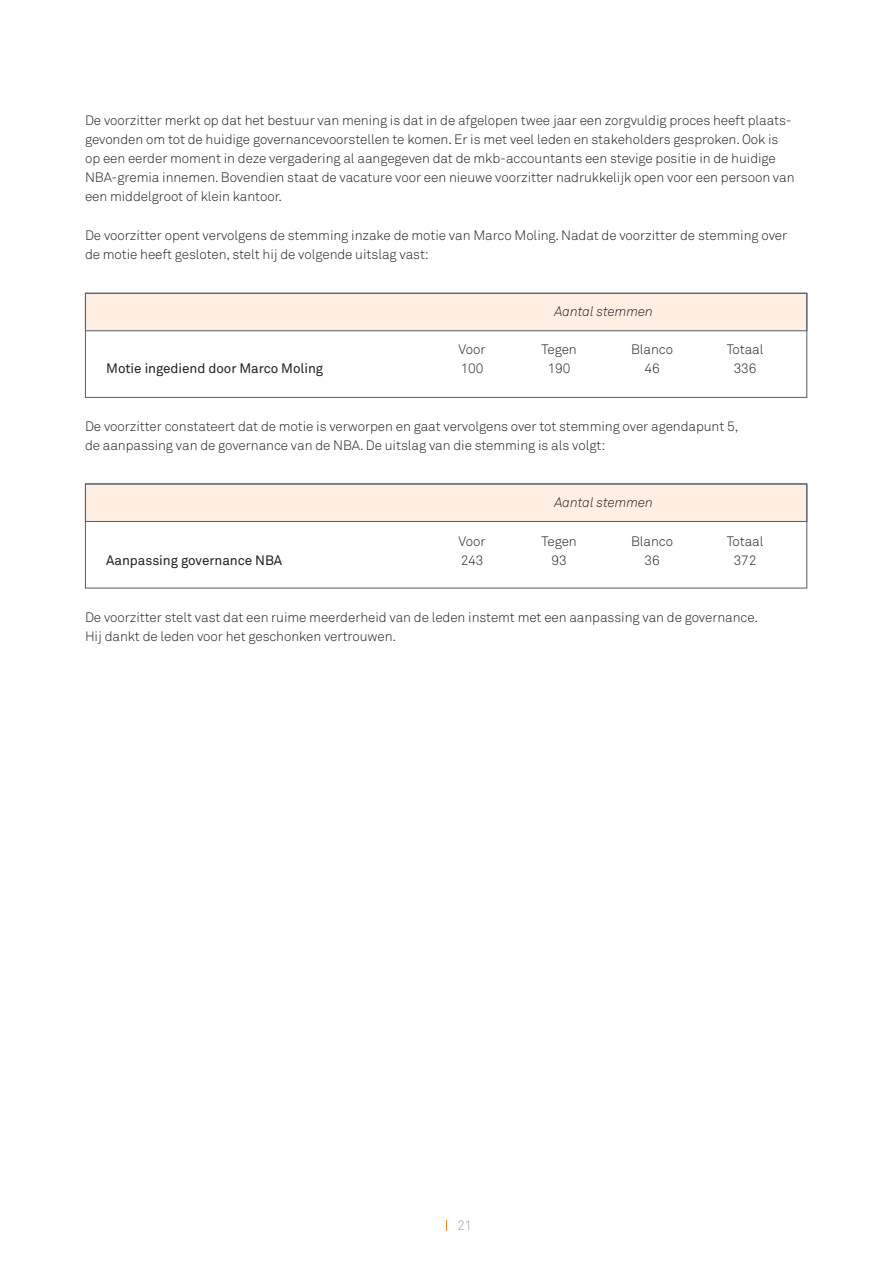
<style>
.page{position:relative;width:893px;height:1263px;background:#fff}
.page>*{position:absolute;margin:0;border:0;box-sizing:border-box;transform-origin:0 0}
.t1{font:300 13.5px/19.2px "Akkurat";letter-spacing:-.005em;color:#231f20}
.t2{font:13.5px "Akkurat";letter-spacing:-.005em;color:#231f20}
.t3{font:italic 13.5px "Akkurat Light Pro";letter-spacing:-.005em;color:#231f20}
.t4{font:300 13.5px "Akkurat";color:#a1a1a5}
</style>
<div class="page">
<div style="left:85px;top:293px;width:722px;height:38px;background:#feefe2;border:1px solid #575c64"></div>
<div style="left:85px;top:293px;width:722px;height:105px;border:1px solid #575c64"></div>
<div style="left:85px;top:484px;width:722px;height:38px;background:#feefe2;border:1px solid #575c64"></div>
<div style="left:85px;top:484px;width:722px;height:104px;border:1px solid #575c64"></div>
<p class="t1" style="left:85px;top:110px;width:711px">De voorzitter merkt op dat het bestuur van mening is dat in de afgelopen twee jaar een zorgvuldig proces heeft plaats&shy;gevonden om tot de huidige governancevoorstellen te komen. Er is met veel leden en stakeholders gesproken. Ook is op een eerder moment in deze vergadering al aangegeven dat de mkb-accountants een stevige positie in de huidige NBA-gremia innemen. Bovendien staat de vacature voor een nieuwe voorzitter nadrukkelijk open voor een persoon van een middelgroot of klein kantoor.</p>
<p class="t1" style="left:85px;top:225px;width:704px">De voorzitter opent vervolgens de stemming inzake de motie van Marco Moling. Nadat de voorzitter de stemming over</p>
<p class="t1" style="left:85px;top:244px;width:345px">de motie heeft gesloten, stelt hij de volgende uitslag vast:</p>
<p class="t3" style="left:555px;top:303px;width:100px">Aantal stemmen</p>
<p class="t1" style="left:459px;top:340px;width:29px">Voor</p>
<p class="t1" style="left:541px;top:340px;width:37px">Tegen</p>
<p class="t1" style="left:631px;top:340px;width:44px">Blanco</p>
<p class="t1" style="left:727px;top:340px;width:38px">Totaal</p>
<p class="t2" style="left:106px;top:361px;width:218px">Motie ingediend door Marco Moling</p>
<p class="t1" style="left:461px;top:359px;width:24px">100</p>
<p class="t1" style="left:548px;top:359px;width:24px">190</p>
<p class="t1" style="left:644px;top:359px;width:17px">46</p>
<p class="t1" style="left:734px;top:359px;width:24px">336</p>
<p class="t1" style="left:85px;top:416px;width:655px">De voorzitter constateert dat de motie is verworpen en gaat vervolgens over tot stemming over agendapunt 5,</p>
<p class="t1" style="left:85px;top:435px;width:522px">de aanpassing van de governance van de NBA. De uitslag van die stemming is als volgt:</p>
<p class="t3" style="left:554px;top:495px;width:100px">Aantal stemmen</p>
<p class="t1" style="left:459px;top:531px;width:29px">Voor</p>
<p class="t1" style="left:541px;top:531px;width:37px">Tegen</p>
<p class="t1" style="left:631px;top:531px;width:44px">Blanco</p>
<p class="t1" style="left:727px;top:531px;width:38px">Totaal</p>
<p class="t2" style="left:106px;top:552px;width:178px">Aanpassing governance NBA</p>
<p class="t1" style="left:461px;top:550px;width:24px">243</p>
<p class="t1" style="left:551px;top:550px;width:17px">93</p>
<p class="t1" style="left:644px;top:550px;width:17px">36</p>
<p class="t1" style="left:734px;top:550px;width:24px">372</p>
<p class="t1" style="left:85px;top:607px;width:674px">De voorzitter stelt vast dat een ruime meerderheid van de leden instemt met een aanpassing van de governance.</p>
<p class="t1" style="left:85px;top:627px;width:313px">Hij dankt de leden voor het geschonken vertrouwen.</p>
<p class="t4" style="left:457px;top:1217px;width:17px">21</p>
</div>
